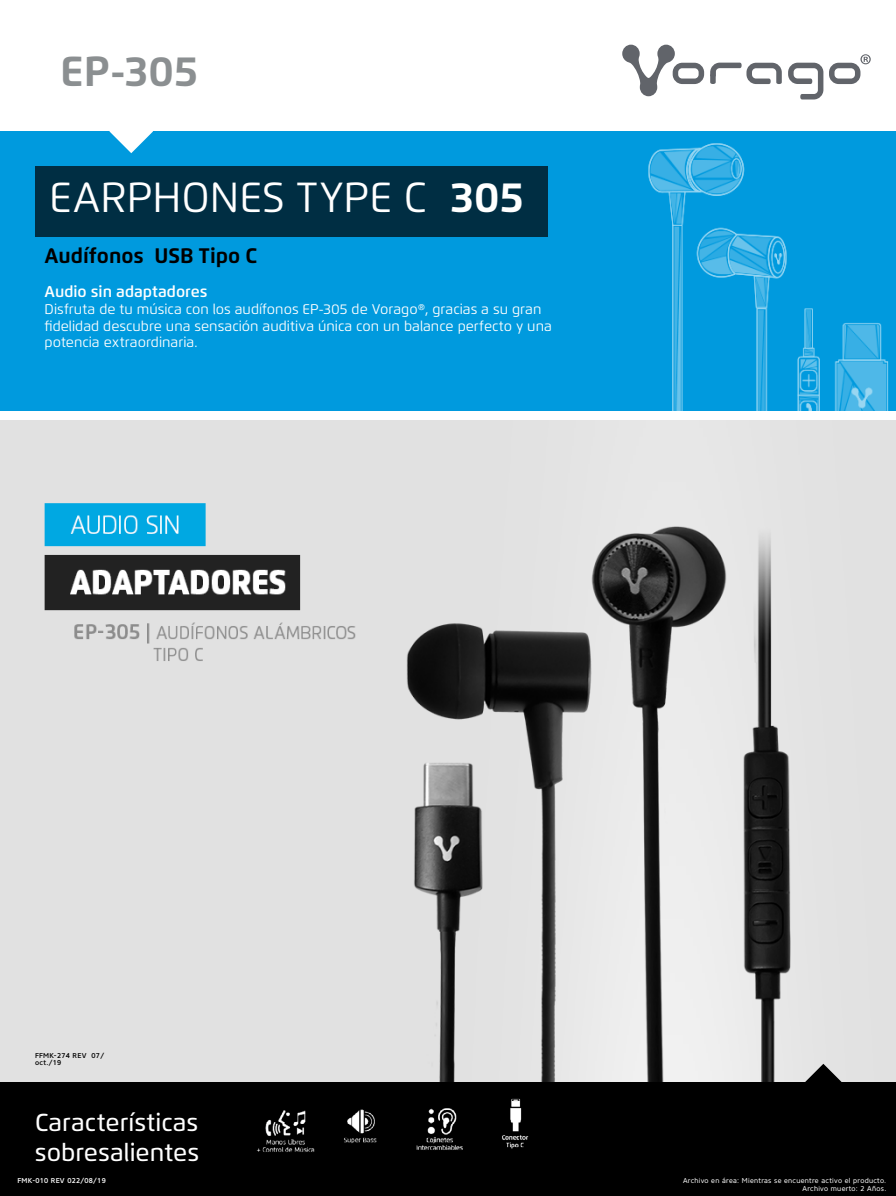
<style>
.page{position:relative;width:896px;height:1196px;background:#fff}
.page>*{position:absolute;margin:0;border:0;box-sizing:border-box;transform-origin:0 0}
.t1{font:42px "Flexo";color:#fff}
.t2{font:700 42px "Flexo";color:#8b8f91}
.t3{font:500 24.5px/29.4px "Flexo";color:#fff}
.t4{font:700 21px "Flexo";color:#000}
.t5{font:600 15.75px "Flexo";color:#fff}
.t6{font:14px/16.8px "Flexo";color:#fff}
.t7{font:7px/7.9px "Core Sans N45";letter-spacing:.04em;color:#fff;text-align:right}
.t8{font:500 7px/7.9px "Core Sans N55";letter-spacing:.04em;color:#000}
.t9{font:500 7px "Core Sans N55";letter-spacing:.04em;color:#fff}
.s1{font-weight:700}
</style>
<div class="page">
<div style="left:0;top:1082px;width:896px;height:113px;background:#000"></div>
<img style="left:0;top:131px;width:896px;height:280px">
<img style="left:0;top:420px;width:896px;height:661px">
<svg style="left:109px;top:131px;width:44px;height:22px"></svg>
<div style="left:35px;top:166px;width:513px;height:70px;background:#002e43"></div>
<svg style="left:802px;top:1063px;width:43px;height:19px"></svg>
<img style="left:344px;top:1098px;width:185px;height:52px">
<img style="left:256px;top:1110px;width:59px;height:42px">
<svg style="left:622px;top:45px;width:82px;height:51px"></svg>
<svg style="left:829px;top:54px;width:42px;height:30px"></svg>
<svg style="left:788px;top:63px;width:35px;height:37px"></svg>
<svg style="left:710px;top:62px;width:72px;height:22px"></svg>
<h1 class="t2" style="left:60px;top:45px;width:140px">EP-305</h1>
<h1 class="t1" style="left:49px;top:172px;width:476px">EARPHONES TYPE C <span class="s1">305</span></h1>
<h3 class="t4" style="left:45px;top:242px;width:214px">Audífonos USB Tipo C</h3>
<p class="t5" style="left:45px;top:282px;width:164px">Audio sin adaptadores</p>
<p class="t6" style="left:45px;top:300px;width:509px">Disfruta de tu música con los audífonos EP-305 de Vorago®, gracias a su gran fidelidad descubre una sensación auditiva única con un balance perfecto y una potencia extraordinaria.</p>
<p class="t8" style="left:35px;top:1051px;width:71px">FFMK-274 REV 07/ oct./19</p>
<h2 class="t3" style="left:35px;top:1107px;width:166px">Características sobresalientes</h2>
<p class="t9" style="left:18px;top:1176px;width:90px">FMK-010 REV 022/08/19</p>
<p class="t7" style="left:683px;top:1176px;width:205px">Archivo en área: Mientras se encuentre activo el producto.<br>Archivo muerto: 2 Años.</p>
</div>
